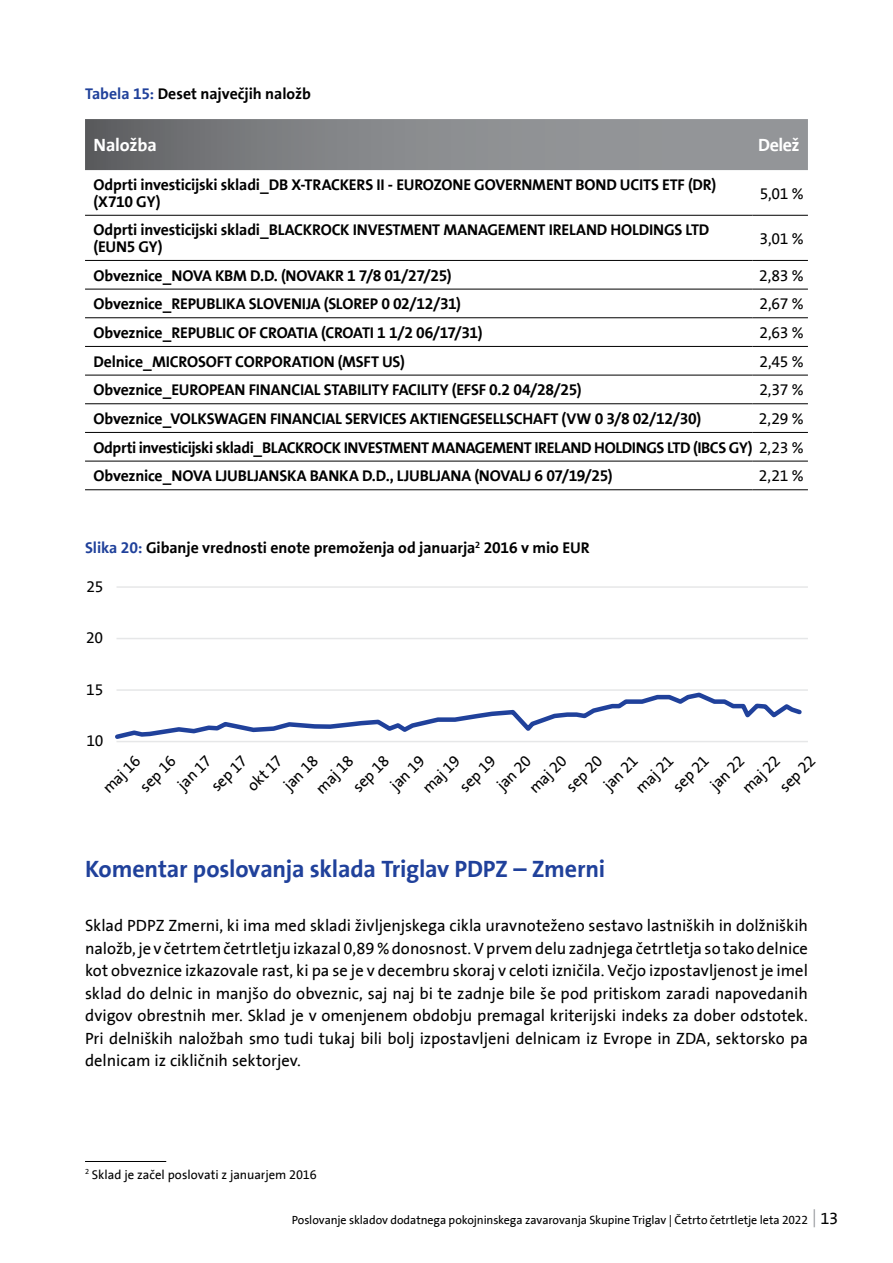
<style>
.page{position:relative;width:893px;height:1263px;background:#fff}
.page>*{position:absolute;margin:0;border:0;box-sizing:border-box;transform-origin:0 0}
.t1{font:700 24px "Triglav The Sans";letter-spacing:-.01em;color:#20419b}
.t2{font:700 18px "Triglav The Sans";letter-spacing:-.015em;color:#fff}
.t3{font:16.5px/22.5px "Triglav The Sans";color:#000;text-align:justify}
.t4{font:700 15.75px/16.5px "Triglav The Sans";letter-spacing:-.01em;color:#000}
.t5{font:15.75px "Triglav The Sans";letter-spacing:-.025em;color:#000}
.t6{font:12.75px "Triglav The Sans";color:#000}
.t7{font:12px "Triglav The Sans";letter-spacing:-.01em;color:#000}
.s1{color:#20419b}
.s2{font-weight:400}
.s3{font-size:16.5px}
</style>
<div class="page">
<svg style="left:814px;top:1209px;width:1px;height:18px"></svg>
<svg style="left:85px;top:119px;width:723px;height:51px;background:#848689"></svg>
<hr style="left:85px;top:215px;width:668px;height:1px;background:#000">
<hr style="left:753px;top:215px;width:55px;height:1px;background:#000">
<hr style="left:85px;top:260px;width:668px;height:1px;background:#000">
<hr style="left:753px;top:260px;width:55px;height:1px;background:#000">
<hr style="left:85px;top:289px;width:668px;height:1px;background:#000">
<hr style="left:753px;top:289px;width:55px;height:1px;background:#000">
<hr style="left:85px;top:317px;width:668px;height:1px;background:#000">
<hr style="left:753px;top:317px;width:55px;height:1px;background:#000">
<hr style="left:85px;top:346px;width:668px;height:1px;background:#000">
<hr style="left:753px;top:346px;width:55px;height:1px;background:#000">
<hr style="left:85px;top:375px;width:668px;height:1px;background:#000">
<hr style="left:753px;top:375px;width:55px;height:1px;background:#000">
<hr style="left:85px;top:403px;width:668px;height:1px;background:#000">
<hr style="left:753px;top:403px;width:55px;height:1px;background:#000">
<hr style="left:85px;top:432px;width:668px;height:1px;background:#000">
<hr style="left:753px;top:432px;width:55px;height:1px;background:#000">
<hr style="left:85px;top:461px;width:668px;height:1px;background:#000">
<hr style="left:753px;top:461px;width:55px;height:1px;background:#000">
<hr style="left:85px;top:489px;width:668px;height:1px;background:#000">
<hr style="left:753px;top:489px;width:55px;height:1px;background:#000">
<hr style="left:85px;top:1161px;width:81px;height:1px;background:#000">
<hr style="left:117px;top:586px;width:691px;height:2px;background:#e6e7e8">
<hr style="left:117px;top:638px;width:691px;height:1px;background:#e6e7e8">
<hr style="left:117px;top:689px;width:691px;height:2px;background:#e6e7e8">
<hr style="left:117px;top:741px;width:691px;height:1px;background:#e6e7e8">
<svg style="left:115px;top:692px;width:687px;height:50px"></svg>
<p class="t4" style="left:85px;top:85px;width:227px"><span class="s1">Tabela 15:</span> Deset največjih naložb</p>
<p class="t2" style="left:94px;top:135px;width:65px">Naložba</p>
<p class="t2" style="left:758px;top:135px;width:43px">Delež</p>
<p class="t4" style="left:94px;top:177px;width:624px">Odprti investicijski skladi_DB X-TRACKERS II - EUROZONE GOVERNMENT BOND UCITS ETF (DR) (X710 GY)</p>
<p class="t5" style="left:760px;top:185px;width:46px">5,01 %</p>
<p class="t4" style="left:94px;top:222px;width:617px">Odprti investicijski skladi_BLACKROCK INVESTMENT MANAGEMENT IRELAND HOLDINGS LTD (EUN5 GY)</p>
<p class="t5" style="left:760px;top:230px;width:46px">3,01 %</p>
<p class="t4" style="left:94px;top:267px;width:360px">Obveznice_NOVA KBM D.D. (NOVAKR 1 7/8 01/27/25)</p>
<p class="t5" style="left:759px;top:267px;width:46px">2,83 %</p>
<p class="t4" style="left:94px;top:296px;width:369px">Obveznice_REPUBLIKA SLOVENIJA (SLOREP 0 02/12/31)</p>
<p class="t5" style="left:759px;top:295px;width:46px">2,67 %</p>
<p class="t4" style="left:94px;top:325px;width:390px">Obveznice_REPUBLIC OF CROATIA (CROATI 1 1/2 06/17/31)</p>
<p class="t5" style="left:759px;top:324px;width:46px">2,63 %</p>
<p class="t4" style="left:94px;top:353px;width:313px">Delnice_MICROSOFT CORPORATION (MSFT US)</p>
<p class="t5" style="left:759px;top:353px;width:46px">2,45 %</p>
<p class="t4" style="left:94px;top:382px;width:490px">Obveznice_EUROPEAN FINANCIAL STABILITY FACILITY (EFSF 0.2 04/28/25)</p>
<p class="t5" style="left:759px;top:381px;width:46px">2,37 %</p>
<p class="t4" style="left:94px;top:411px;width:609px">Obveznice_VOLKSWAGEN FINANCIAL SERVICES AKTIENGESELLSCHAFT (VW 0 3/8 02/12/30)</p>
<p class="t4" style="left:94px;top:404px;width:712px;line-height:28.7px;text-align:justify;text-indent:665px"><span class="s2">2,29 % </span>Odprti investicijski skladi_BLACKROCK INVESTMENT MANAGEMENT IRELAND HOLDINGS LTD (IBCS GY) <span class="s2">2,23 % </span>Obveznice_NOVA LJUBLJANSKA BANKA D.D., LJUBLJANA (NOVALJ 6 07/19/25)</p>
<p class="t5" style="left:759px;top:467px;width:46px">2,21 %</p>
<p class="t4" style="left:85px;top:540px;width:506px"><span class="s1">Slika 20:</span> Gibanje vrednosti enote premoženja od januarja<sup>2</sup> 2016 v mio EUR</p>
<p class="t5" style="left:86px;top:578px;width:18px">25</p>
<p class="t5" style="left:86px;top:629px;width:19px">20</p>
<p class="t5" style="left:86px;top:681px;width:19px">15</p>
<p class="t5" style="left:86px;top:732px;width:18px">10</p>
<p class="t5" style="left:99px;top:785px;width:48px;rotate:-45deg">maj 16</p>
<p class="t5" style="left:136px;top:783px;width:45px;rotate:-45deg">sep 16</p>
<p class="t5" style="left:174px;top:781px;width:42px;rotate:-45deg">jan 17</p>
<p class="t5" style="left:208px;top:783px;width:45px;rotate:-45deg">sep 17</p>
<p class="t5" style="left:244px;top:782px;width:44px;rotate:-45deg">okt 17</p>
<p class="t5" style="left:280px;top:781px;width:43px;rotate:-45deg">jan 18</p>
<p class="t5" style="left:312px;top:785px;width:48px;rotate:-45deg">maj 18</p>
<p class="t5" style="left:349px;top:783px;width:45px;rotate:-45deg">sep 18</p>
<p class="t5" style="left:387px;top:781px;width:43px;rotate:-45deg">jan 19</p>
<p class="t5" style="left:419px;top:785px;width:48px;rotate:-45deg">maj 19</p>
<p class="t5" style="left:456px;top:783px;width:45px;rotate:-45deg">sep 19</p>
<p class="t5" style="left:493px;top:781px;width:43px;rotate:-45deg">jan 20</p>
<p class="t5" style="left:526px;top:785px;width:48px;rotate:-45deg">maj 20</p>
<p class="t5" style="left:563px;top:783px;width:45px;rotate:-45deg">sep 20</p>
<p class="t5" style="left:600px;top:781px;width:43px;rotate:-45deg">jan 21</p>
<p class="t5" style="left:632px;top:785px;width:48px;rotate:-45deg">maj 21</p>
<p class="t5" style="left:669px;top:783px;width:45px;rotate:-45deg">sep 21</p>
<p class="t5" style="left:706px;top:781px;width:43px;rotate:-45deg">jan 22</p>
<p class="t5" style="left:739px;top:785px;width:48px;rotate:-45deg">maj 22</p>
<p class="t5" style="left:776px;top:783px;width:45px;rotate:-45deg">sep 22</p>
<h1 class="t1" style="left:85px;top:855px;width:522px">Komentar poslovanja sklada Triglav PDPZ – Zmerni</h1>
<p class="t3" style="left:85px;top:915px;width:724px">Sklad PDPZ Zmerni, ki ima med skladi življenjskega cikla uravnoteženo sestavo lastniških in dolžniških naložb, je v četrtem četrtletju izkazal 0,89 % donosnost. V prvem delu zadnjega četrtletja so tako delnice kot obveznice izkazovale rast, ki pa se je v decembru skoraj v celoti izničila. Večjo izpostavljenost je imel sklad do delnic in manjšo do obveznic, saj naj bi te zadnje bile še pod pritiskom zaradi napovedanih dvigov obrestnih mer. Sklad je v omenjenem obdobju premagal kriterijski indeks za dober odstotek.<br>Pri delniških naložbah smo tudi tukaj bili bolj izpostavljeni delnicam iz Evrope in ZDA, sektorsko pa delnicam iz cikličnih sektorjev.</p>
<p class="t6" style="left:85px;top:1167px;width:233px"><sup>2</sup> Sklad je začel poslovati z januarjem 2016</p>
<p class="t7" style="left:292px;top:1213px;width:548px">Poslovanje skladov dodatnega pokojninskega zavarovanja Skupine Triglav | Četrto četrtletje leta 2022 <span class="s3">13</span></p>
</div>
